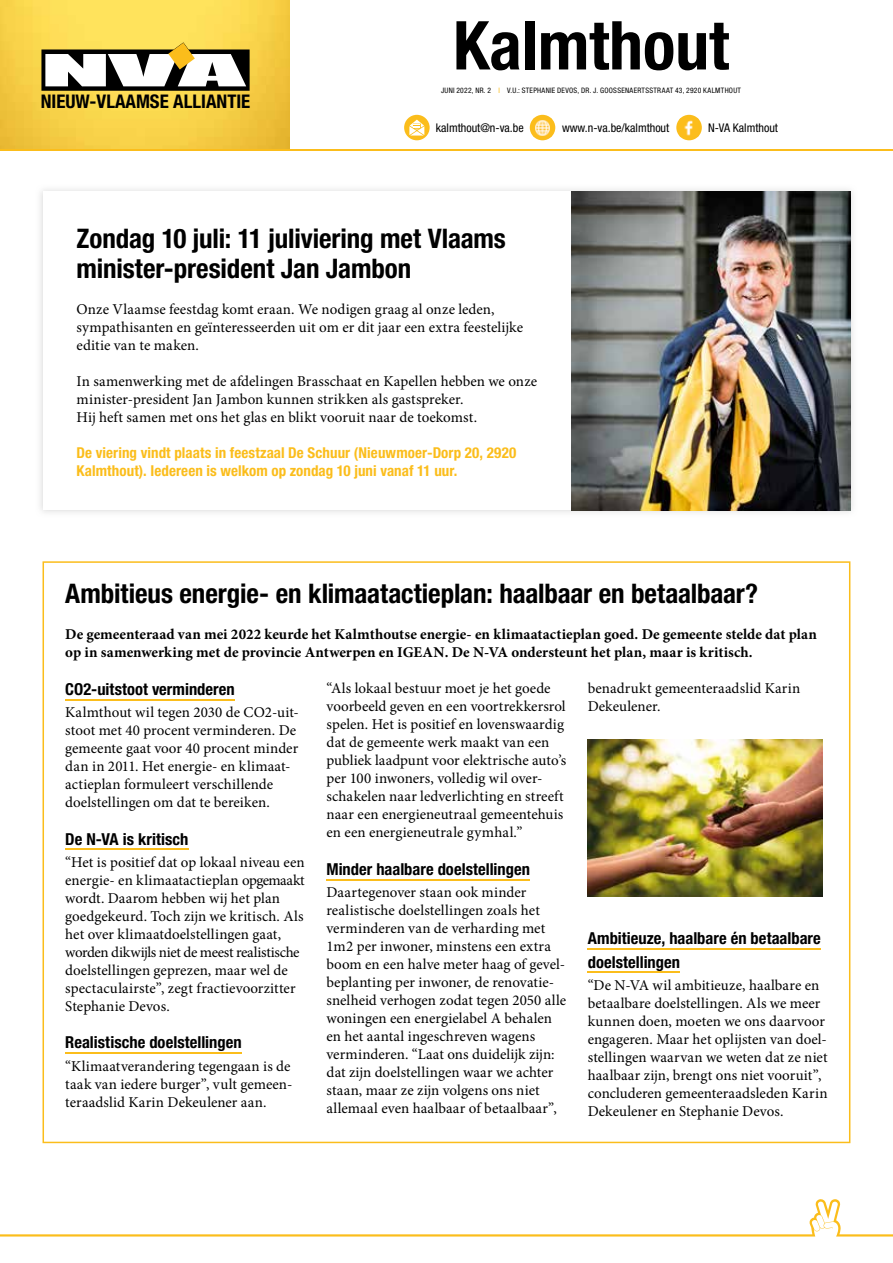
<style>
.page{position:relative;width:893px;height:1263px;background:#fff}
.page>*{position:absolute;margin:0;border:0;box-sizing:border-box;transform-origin:0 0}
.t1{font:700 condensed 67.5px "Helvetica Neue LT Std";color:#000}
.t2{font:700 condensed 27px/30px "Helvetica Neue LT Std";letter-spacing:-.005em;color:#000}
.t3{font:700 condensed 18.9px "Helvetica Neue LT Std";color:#000}
.t4{font:700 condensed 16.5px/23.7px "Helvetica Neue LT Std";color:#000}
.t5{font:15px/18px "Minion Pro";color:#000}
.t6{font:700 15px/18px "Minion Pro";color:#000}
.t7{font:700 condensed 15px/18px "Helvetica Neue LT Std";letter-spacing:.005em;color:#fbbd1b}
.t8{font:condensed 12px "Helvetica Neue LT Std";color:#000}
.t9{font:condensed 7.5px "Helvetica Neue LT Std";letter-spacing:.035em;color:#000}
.s1{color:#fbbd1b}
</style>
<div class="page">
<img style="left:40px;top:189px;width:813px;height:324px">
<div style="left:43px;top:191px;width:807px;height:319px;background:#fff"></div>
<svg style="left:43px;top:561px;width:807px;height:582px"></svg>
<img style="left:572px;top:191px;width:278px;height:319px">
<img style="left:588px;top:740px;width:234px;height:156px">
<hr style="left:0;top:149px;width:893px;height:1px;background:#fbbd1b">
<img style="left:0;top:0;width:289px;height:149px">
<svg style="left:41px;top:42px;width:209px;height:49px"></svg>
<div style="left:404px;top:115px;width:26px;height:25px;background:#fbbd1b;border-radius:50%"></div>
<svg style="left:409px;top:120px;width:15px;height:16px"></svg>
<div style="left:676px;top:115px;width:26px;height:25px;background:#fbbd1b;border-radius:50%"></div>
<img style="left:680px;top:118px;width:13px;height:18px">
<div style="left:530px;top:115px;width:25px;height:25px;background:#fbbd1b;border-radius:50%"></div>
<img style="left:533px;top:118px;width:19px;height:19px">
<svg style="left:0;top:1199px;width:893px;height:37px"></svg>
<p class="t3" style="left:41px;top:90px;width:211px">NIEUW-VLAAMSE ALLIANTIE</p>
<h1 class="t1" style="left:453px;top:5px;width:277px">Kalmthout</h1>
<p class="t9" style="left:441px;top:86px;width:301px">JUNI 2022, NR. 2 <span class="s1">I</span> V.U.: STEPHANIE DEVOS, DR. J. GOOSSENAERTSSTRAAT 43, 2920 KALMTHOUT</p>
<p class="t8" style="left:436px;top:121px;width:89px">kalmthout@n-va.be</p>
<p class="t8" style="left:562px;top:121px;width:109px">www.n-va.be/kalmthout</p>
<p class="t8" style="left:708px;top:121px;width:71px">N-VA Kalmthout</p>
<h2 class="t2" style="left:77px;top:223px;width:431px">Zondag 10 juli: 11 juliviering met Vlaams minister-president Jan Jambon</h2>
<p class="t5" style="left:77px;top:300px;width:448px">Onze Vlaamse feestdag komt eraan. We nodigen graag al onze leden, sympathisanten en geïnteresseerden uit om er dit jaar een extra feestelijke editie van te maken.</p>
<p class="t5" style="left:77px;top:372px;width:462px">In samenwerking met de afdelingen Brasschaat en Kapellen hebben we onze minister-president Jan Jambon kunnen strikken als gastspreker.<br>Hij heft samen met ons het glas en blikt vooruit naar de toekomst.</p>
<p class="t7" style="left:77px;top:443px;width:441px">De viering vindt plaats in feestzaal De Schuur (Nieuwmoer-Dorp 20, 2920<br>Kalmthout). Iedereen is welkom op zondag 10 juni vanaf 11 uur.</p>
<h2 class="t2" style="left:65px;top:578px;width:694px">Ambitieus energie- en klimaatactieplan: haalbaar en betaalbaar?</h2>
<p class="t6" style="left:65px;top:625px;width:753px">De gemeenteraad van mei 2022 keurde het Kalmthoutse energie- en klimaatactieplan goed. De gemeente stelde dat plan op in samenwerking met de provincie Antwerpen en IGEAN. De N-VA ondersteunt het plan, maar is kritisch.</p>
<p class="t4" style="left:65px;top:677px;width:171px">CO2-uitstoot verminderen</p>
<p class="t5" style="left:65px;top:703px;width:235px">Kalmthout wil tegen 2030 de CO2-uit&shy;stoot met 40 procent verminderen. De gemeente gaat voor 40 procent minder dan in 2011. Het energie- en klimaat&shy;actieplan formuleert verschillende doelstellingen om dat te bereiken.</p>
<p class="t4" style="left:65px;top:827px;width:125px">De N-VA is kritisch</p>
<p class="t5" style="left:65px;top:853px;width:241px">“Het is positief dat op lokaal niveau een energie- en klimaatactieplan opgemaakt wordt. Daarom hebben wij het plan goedgekeurd. Toch zijn we kritisch. Als het over klimaatdoelstellingen gaat, worden dikwijls niet de meest realistische doelstellingen geprezen, maar wel de spectaculairste”, zegt fractievoorzitter Stephanie Devos.</p>
<p class="t4" style="left:65px;top:1030px;width:178px">Realistische doelstellingen</p>
<p class="t5" style="left:65px;top:1057px;width:229px;text-align:justify">“Klimaatverandering tegengaan is de taak van iedere burger”, vult gemeen&shy;teraadslid Karin Dekeulener aan.</p>
<p class="t5" style="left:326px;top:680px;width:241px">“Als lokaal bestuur moet je het goede voorbeeld geven en een voortrekkersrol spelen. Het is positief en lovenswaardig dat de gemeente werk maakt van een publiek laadpunt voor elektrische auto’s per 100 inwoners, volledig wil over&shy;schakelen naar ledverlichting en streeft naar een energieneutraal gemeentehuis en een energieneutrale gymhal.”</p>
<p class="t4" style="left:326px;top:857px;width:205px">Minder haalbare doelstellingen</p>
<p class="t5" style="left:326px;top:883px;width:241px">Daartegenover staan ook minder realistische doelstellingen zoals het verminderen van de verharding met 1m2 per inwoner, minstens een extra boom en een halve meter haag of gevel&shy;beplanting per inwoner, de renovatie&shy;snelheid verhogen zodat tegen 2050 alle woningen een energielabel A behalen en het aantal ingeschreven wagens verminderen. “Laat ons duidelijk zijn: dat zijn doelstellingen waar we achter staan, maar ze zijn volgens ons niet allemaal even haalbaar of betaalbaar”,</p>
<p class="t5" style="left:588px;top:680px;width:214px">benadrukt gemeenteraadslid Karin<br>Dekeulener.</p>
<p class="t4" style="left:588px;top:926px;width:235px">Ambitieuze, haalbare én betaalbare doelstellingen</p>
<p class="t5" style="left:588px;top:976px;width:241px">“De N-VA wil ambitieuze, haalbare en betaalbare doelstellingen. Als we meer kunnen doen, moeten we ons daarvoor engageren. Maar het oplijsten van doel&shy;stellingen waarvan we weten dat ze niet haalbaar zijn, brengt ons niet vooruit”, concluderen gemeenteraadsleden Karin Dekeulener en Stephanie Devos.</p>
</div>
